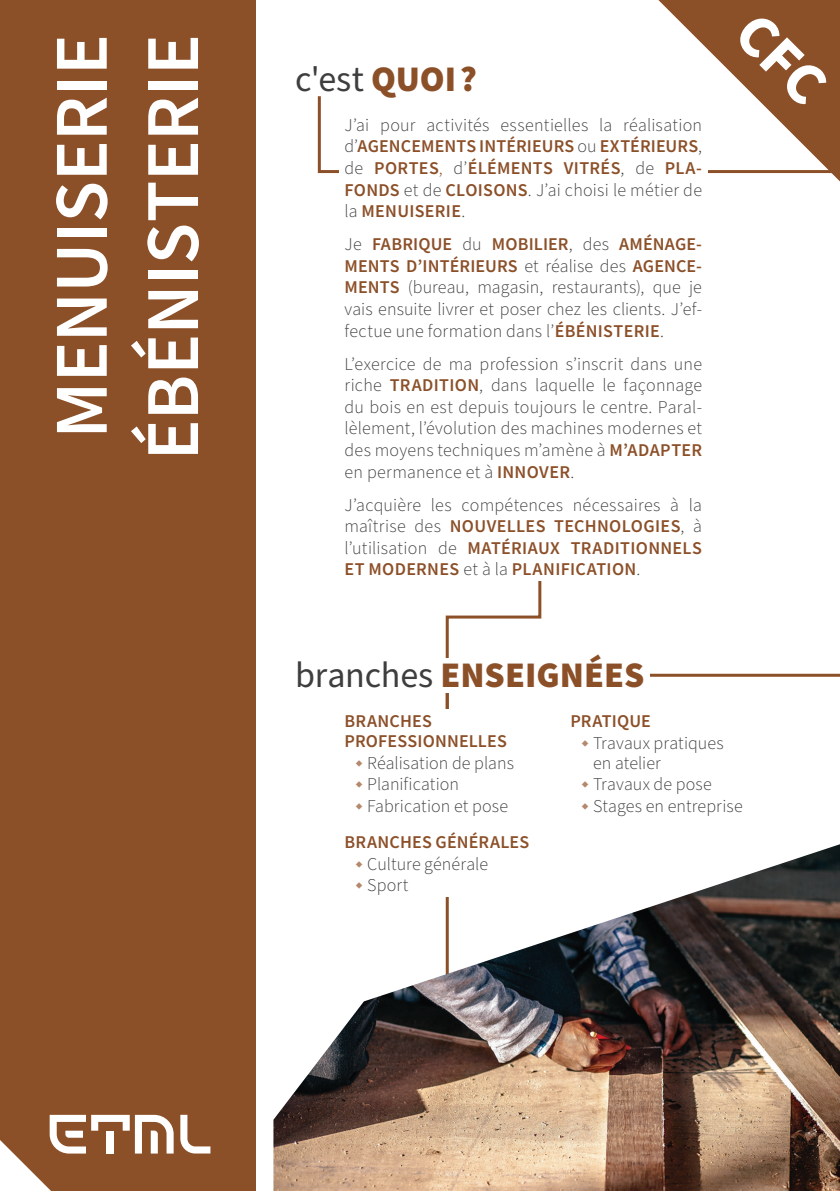
<style>
.page{position:relative;width:840px;height:1191px;background:#fff}
.page>*{position:absolute;margin:0;border:0;box-sizing:border-box;transform-origin:0 0}
.t1{font:600 76px/91.2px "Source Sans Pro";letter-spacing:-.005em;color:#fff}
.t2{font:900 36px "Source Sans Pro";color:#8c5029}
.t3{font:36px "Source Sans Pro";color:#3e3e3f}
.t4{font:300 18px/21.6px "Source Sans Pro";letter-spacing:.01em;color:#3e3e3f;text-align:justify}
.t5{font:600 18px/20px "Source Sans Pro";letter-spacing:.01em;color:#8c5029}
.s1{font-weight:900;color:#8c5029}
.s2{font-weight:600;color:#8c5029}
.s3{color:#8c5029}
.s4{font-weight:400;color:#3e3e3f}
</style>
<div class="page">
<svg style="left:445px;top:581px;width:97px;height:76px"></svg>
<div style="left:0;top:0;width:255px;height:1191px;background:#8c5029"></div>
<svg style="left:317px;top:96px;width:21px;height:78px"></svg>
<svg style="left:180px;top:1114px;width:30px;height:39px"></svg>
<svg style="left:0;top:1114px;width:173px;height:77px"></svg>
<img style="left:273px;top:844px;width:566px;height:347px">
<svg style="left:658px;top:0;width:181px;height:181px"></svg>
<h1 class="t1" style="left:35px;top:460px;width:428px;rotate:-90deg">MENUISERIE<br>ÉBÉNISTERIE</h1>
<h2 class="t3" style="left:295px;top:55px;width:183px">c'est <span class="s1">QUOI ?</span></h2>
<p class="t4" style="left:344px;top:115px;width:359px">J’ai pour activités essentielles la réalisation d’<span class="s2">AGENCEMENTS INTÉRIEURS</span> ou <span class="s2">EXTÉRIEURS</span>, de <span class="s2">PORTES</span><span class="s3">,</span> d’<span class="s2">ÉLÉMENTS VITRÉS</span>, de <span class="s2">PLA-FONDS</span> et de <span class="s2">CLOISONS</span>. J’ai choisi le métier de la <span class="s2">MENUISERIE</span>.</p>
<p class="t4" style="left:344px;top:234px;width:359px">Je <span class="s2">FABRIQUE</span> du <span class="s2">MOBILIER</span>, des <span class="s2">AMÉNAGE-MENTS D’INTÉRIEURS</span> et réalise des <span class="s2">AGENCE-MENTS</span> (bureau, magasin, restaurants), que je vais ensuite livrer et poser chez les clients. J’ef&shy;fectue une formation dans l’<span class="s2">ÉBÉNISTERIE</span>.</p>
<p class="t4" style="left:344px;top:353px;width:359px">L’exercice de ma profession s’inscrit dans une riche <span class="s2">TRADITION</span>, dans laquelle le façonnage du bois en est depuis toujours le centre. Paral&shy;lèlement, l’évolution des machines modernes et des moyens techniques m’amène à <span class="s2">M’ADAPTER </span>en permanence et à <span class="s2">INNOVER</span>.</p>
<p class="t4" style="left:344px;top:494px;width:359px">J’acquière les compétences nécessaires à la maîtrise des <span class="s2">NOUVELLES TECHNOLOGIES</span>, à l’utilisation de <span class="s2">MATÉRIAUX TRADITIONNELS ET MODERNES</span> et à la <span class="s2">PLANIFICATION</span>.</p>
<h2 class="t2" style="left:295px;top:650px;width:350px"><span class="s4">branches</span> ENSEIGNÉES</h2>
<p class="t5" style="left:344px;top:711px;width:164px">BRANCHES<br>PROFESSIONNELLES</p>
<p class="t4" style="left:355px;top:752px;width:159px"><sup>◆</sup> Réalisation de plans</p>
<p class="t4" style="left:355px;top:774px;width:105px"><sup>◆</sup> Planification</p>
<p class="t4" style="left:344px;top:788px;width:186px;line-height:36px;text-align:center"><sup>◆</sup> Fabrication et pose<br><span class="s2">BRANCHES GÉNÉRALES</span></p>
<p class="t4" style="left:355px;top:853px;width:134px"><sup>◆</sup> Culture générale</p>
<p class="t4" style="left:355px;top:875px;width:54px"><sup>◆</sup> Sport</p>
<p class="t5" style="left:570px;top:711px;width:82px">PRATIQUE</p>
<p class="t4" style="left:592px;top:733px;width:132px;line-height:20px;text-indent:-11px"><sup>◆</sup> Travaux pratiques en atelier</p>
<p class="t4" style="left:581px;top:774px;width:131px"><sup>◆</sup> Travaux de pose</p>
<p class="t4" style="left:581px;top:795px;width:162px"><sup>◆</sup> Stages en entreprise</p>
</div>
